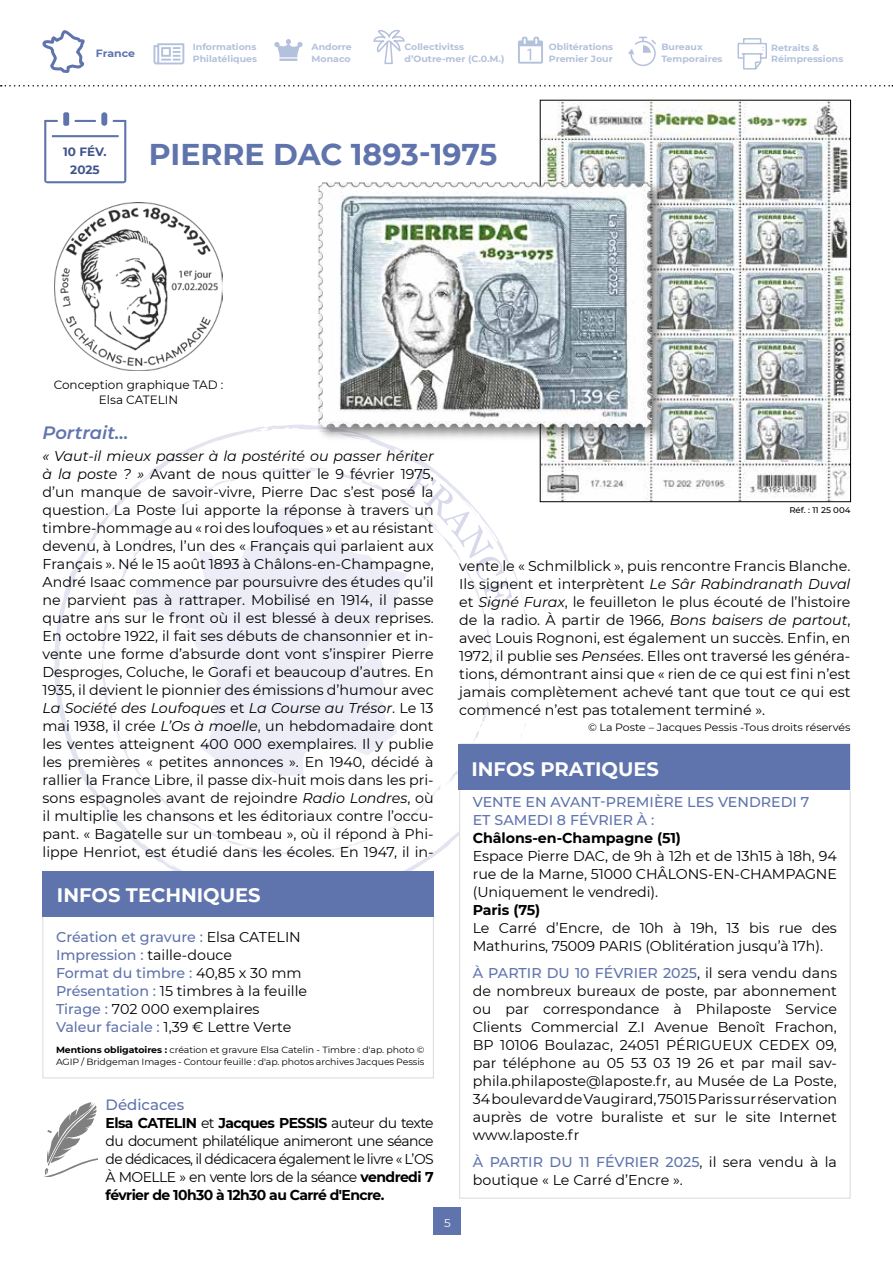
<style>
.page{position:relative;width:893px;height:1263px;background:#fff}
.page>*{position:absolute;margin:0;border:0;box-sizing:border-box;transform-origin:0 0}
.t1{font:700 30px "Montserrat";color:#5f74ac}
.t2{font:700 19.5px "Montserrat";color:#fff}
.t3{font:italic 600 18px "Montserrat";color:#5f74ac}
.t4{font:500 15px "Montserrat";color:#5f74ac}
.t5{font:14.25px/18px "Montserrat";letter-spacing:-.005em;color:#000;text-align:justify}
.t6{font:500 14.25px/18px "Montserrat";color:#5f74ac}
.t7{font:700 14.25px "Montserrat";letter-spacing:-.005em;color:#000}
.t8{font:12px/15px "Montserrat";color:#000;text-align:center}
.t9{font:700 12px/18px "Montserrat";color:#3f538a;text-align:center}
.t10{font:11.25px "Montserrat";color:#fff;scale:1.04 1}
.t11{font:10.5px "Montserrat";letter-spacing:-.005em;color:#000;scale:1.04 1}
.t12{font:700 10.5px "Montserrat";letter-spacing:-.005em;color:#5f74ac;scale:1.04 1}
.t13{font:9px/12px "Montserrat";letter-spacing:-.005em;color:#000;scale:1.04 1}
.t14{font:700 9px/11.6px "Montserrat";color:#b4c1dc;scale:1.04 1}
.t15{font:500 8.25px "Montserrat";color:#000;scale:1.04 1}
.s1{font-style:italic}
.s2{font-weight:500;color:#5f74ac}
.s3{font-weight:700}
</style>
<div class="page">
<svg style="left:54px;top:424px;width:381px;height:447px"></svg>
<svg style="left:402px;top:453px;width:8px;height:7px"></svg>
<svg style="left:58px;top:618px;width:4px;height:15px"></svg>
<svg style="left:101px;top:467px;width:433px;height:388px"></svg>
<div style="left:434px;top:1208px;width:27px;height:27px;background:#5f74ac"></div>
<svg style="left:45px;top:1102px;width:52px;height:74px"></svg>
<div style="left:460px;top:744px;width:390px;height:454px;background:#fff"></div>
<div style="left:459px;top:744px;width:391px;height:46px;background:#5f74ac"></div>
<div style="left:43px;top:915px;width:391px;height:163px;border:1px solid #dadada"></div>
<div style="left:43px;top:871px;width:391px;height:46px;background:#5f74ac"></div>
<img style="left:55px;top:263px;width:168px;height:108px">
<svg style="left:1px;top:29px;width:892px;height:234px"></svg>
<img style="left:542px;top:102px;width:307px;height:398px">
<div style="left:315px;top:180px;width:352px;height:262px;background:#000;opacity:.5"></div>
<img style="left:552px;top:182px;width:90px;height:4px">
<p class="t14" style="left:193px;top:41px;width:63px">Informations<br>Philatéliques</p>
<p class="t14" style="left:405px;top:41px;width:98px">Collectivitss d’Outre-mer (C.0.M.)</p>
<p class="t14" style="left:549px;top:41px;width:63px">Oblitérations<br>Premier Jour</p>
<p class="t14" style="left:771px;top:41px;width:71px">Retraits &amp;<br>Réimpressions</p>
<p class="t14" style="left:312px;top:41px;width:40px">Andorre<br>Monaco</p>
<p class="t12" style="left:96px;top:46px;width:39px">France</p>
<p class="t14" style="left:661px;top:41px;width:60px">Bureaux<br>Temporaires</p>
<p class="t9" style="left:63px;top:142px;width:45px">10 FÉV.<br>2025</p>
<h1 class="t1" style="left:149px;top:132px;width:350px">PIERRE DAC 1893-1975</h1>
<p class="t8" style="left:54px;top:377px;width:171px">Conception graphique TAD :<br>Elsa CATELIN</p>
<p class="t3" style="left:43px;top:420px;width:88px">Portrait…</p>
<p class="t5" style="left:43px;top:447px;width:393px"><span class="s1">« Vaut-il mieux passer à la postérité ou passer hériter à la poste ? »</span> Avant de nous quitter le 9 février 1975, d’un manque de savoir-vivre, Pierre Dac s’est posé la question. La Poste lui apporte la réponse à travers un timbre-hommage au « roi des loufoques » et au résistant devenu, à Londres, l’un des « Français qui parlaient aux Français ». Né le 15 août 1893 à Châlons-en-Champagne, André Isaac commence par poursuivre des études qu’il ne parvient pas à rattraper. Mobilisé en 1914, il passe quatre ans sur le front où il est blessé à deux reprises.<br>En octobre 1922, il fait ses débuts de chansonnier et in&shy;vente une forme d’absurde dont vont s’inspirer Pierre Desproges, Coluche, le Gorafi et beaucoup d’autres. En 1935, il devient le pionnier des émissions d’humour avec <span class="s1">La Société des Loufoques</span> et <span class="s1">La Course au Trésor</span>. Le 13 mai 1938, il crée <span class="s1">L’Os à moelle</span>, un hebdomadaire dont les ventes atteignent 400 000 exemplaires. Il y publie les premières « petites annonces ». En 1940, décidé à rallier la France Libre, il passe dix-huit mois dans les pri&shy;sons espagnoles avant de rejoindre <span class="s1">Radio Londres</span>, où il multiplie les chansons et les éditoriaux contre l’occu&shy;pant. « Bagatelle sur un tombeau », où il répond à Phi&shy;lippe Henriot, est étudié dans les écoles. En 1947, il in-</p>
<h2 class="t2" style="left:57px;top:881px;width:205px">INFOS TECHNIQUES</h2>
<p class="t5" style="left:56px;top:928px;width:253px;text-align:left"><span class="s2">Création et gravure :</span> Elsa CATELIN<br><span class="s2">Impression :</span> taille-douce<br><span class="s2">Format du timbre :</span> 40,85 x 30 mm<br><span class="s2">Présentation :</span> 15 timbres à la feuille<br><span class="s2">Tirage :</span> 702 000 exemplaires<br><span class="s2">Valeur faciale :</span> 1,39 € Lettre Verte</p>
<p class="t13" style="left:56px;top:1043px;width:356px"><span class="s3">Mentions obligatoires :</span> création et gravure Elsa Catelin - Timbre : d'ap. photo ©<br>AGIP / Bridgeman Images - Contour feuille : d'ap. photos archives Jacques Pessis</p>
<p class="t4" style="left:106px;top:1094px;width:80px">Dédicaces</p>
<p class="t5" style="left:106px;top:1113px;width:330px"><span class="s3">Elsa CATELIN</span> et <span class="s3">Jacques PESSIS</span> auteur du texte du document philatélique animeront une séance de dédicaces, il dédicacera également le livre « L’OS À MOELLE » en vente lors de la séance <span class="s3">vendredi 7 février de 10h30 à 12h30 au Carré d'Encre.</span></p>
<p class="t15" style="left:789px;top:504px;width:60px">Réf. : 11 25 004</p>
<p class="t5" style="left:459px;top:556px;width:393px">vente le « Schmilblick », puis rencontre Francis Blanche.<br>Ils signent et interprètent <span class="s1">Le Sâr Rabindranath Duval </span>et <span class="s1">Signé Furax</span>, le feuilleton le plus écouté de l’histoire de la radio. À partir de 1966, <span class="s1">Bons baisers de partout</span>, avec Louis Rognoni, est également un succès. Enfin, en 1972, il publie ses <span class="s1">Pensées</span>. Elles ont traversé les généra&shy;tions, démontrant ainsi que « rien de ce qui est fini n’est jamais complètement achevé tant que tout ce qui est commencé n’est pas totalement terminé ».</p>
<p class="t11" style="left:588px;top:720px;width:254px">© La Poste – Jacques Pessis -Tous droits réservés</p>
<h2 class="t2" style="left:471px;top:755px;width:189px">INFOS PRATIQUES</h2>
<p class="t10" style="left:444px;top:1215px;width:8px">5</p>
<p class="t6" style="left:473px;top:792px;width:338px">VENTE EN AVANT-PREMIÈRE LES VENDREDI 7<br>ET SAMEDI 8 FÉVRIER À :</p>
<p class="t7" style="left:473px;top:828px;width:210px">Châlons-en-Champagne (51)</p>
<p class="t5" style="left:473px;top:846px;width:366px">Espace Pierre DAC, de 9h à 12h et de 13h15 à 18h, 94 rue de la Marne, 51000 CHÂLONS-EN-CHAMPAGNE (Uniquement le vendredi).</p>
<p class="t7" style="left:473px;top:900px;width:69px">Paris (75)</p>
<p class="t5" style="left:473px;top:918px;width:366px">Le Carré d’Encre, de 10h à 19h, 13 bis rue des<br>Mathurins, 75009 PARIS (Oblitération jusqu’à 17h).</p>
<p class="t5" style="left:473px;top:963px;width:366px"><span class="s2">À PARTIR DU 10 FÉVRIER 2025</span>, il sera vendu dans de nombreux bureaux de poste, par abonnement ou par correspondance à Philaposte Service Clients Commercial Z.I Avenue Benoît Frachon, BP 10106 Boulazac, 24051 PÉRIGUEUX CEDEX 09, par téléphone au 05 53 03 19 26 et par mail sav&shy;phila.philaposte@laposte.fr, au Musée de La Poste, 34 boulevard de Vaugirard, 75015 Paris sur réservation auprès de votre buraliste et sur le site Internet www.laposte.fr</p>
<p class="t5" style="left:473px;top:1152px;width:366px"><span class="s2">À PARTIR DU 11 FÉVRIER 2025</span>, il sera vendu à la boutique « Le Carré d’Encre ».</p>
</div>
